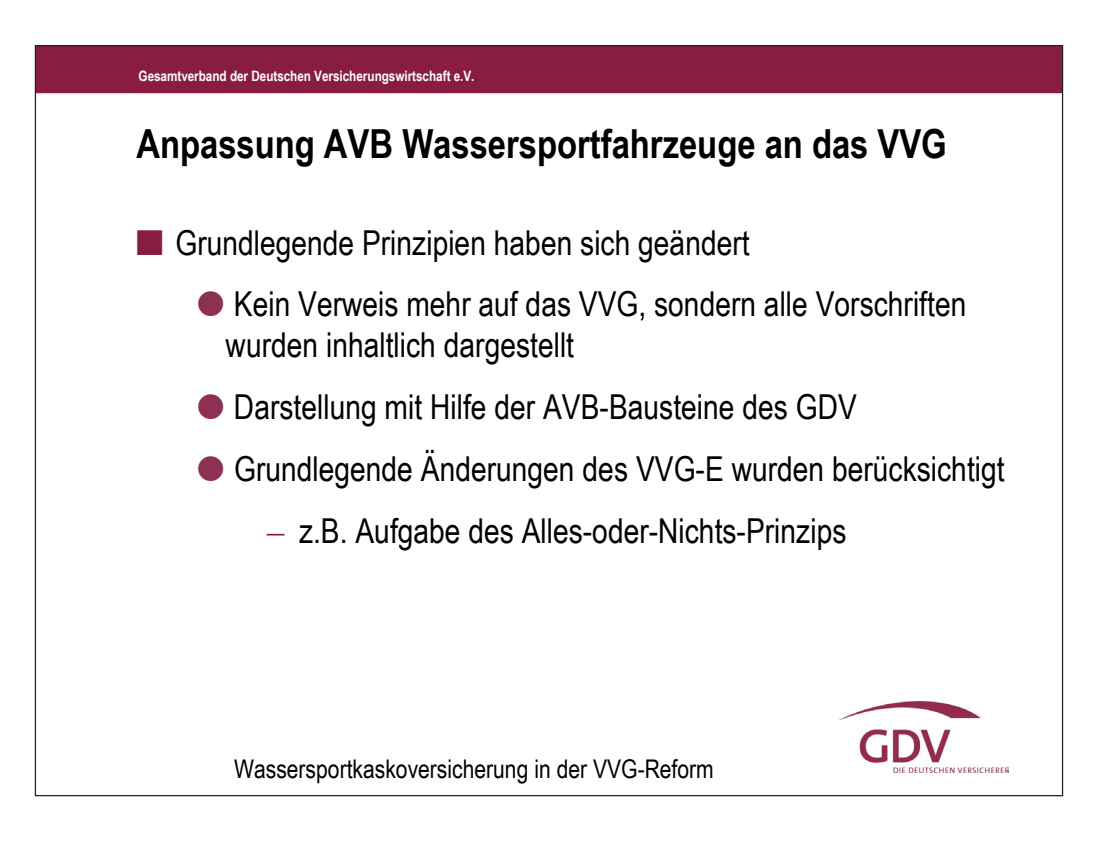
<style>
.page{position:relative;width:1098px;height:843px;background:#fff}
.page>*{position:absolute;margin:0;border:0;box-sizing:border-box;transform-origin:0 0}
.t1{font:700 40px "Arial Narrow";color:#000}
.t2{font:34.25px/61.8px "Arial Narrow";color:#000}
.t3{font:25.75px "Arial Narrow";color:#000}
.t4{font:700 14.25px "Arial Narrow";color:#fff}
.s1{font-family:"Times New Roman";color:#871c3f}
</style>
<div class="page">
<div style="left:37px;top:47px;width:1023px;height:46px;background:#881d41"></div>
<img style="left:839px;top:701px;width:169px;height:70px">
<p class="t4" style="left:138px;top:65px;width:337px">Gesamtverband der Deutschen Versicherungswirtschaft e.V.</p>
<p class="t1" style="left:136px;top:114px;width:811px">Anpassung AVB Wassersportfahrzeuge an das VVG</p>
<p class="t2" style="left:234px;top:210px;width:733px;text-indent:-58px">Grundlegende Prinzipien haben sich geändert<br>Kein Verweis mehr auf das VVG, sondern alle Vorschriften</p>
<p class="t2" style="left:225px;top:313px;width:780px">wurden inhaltlich dargestellt<br>Darstellung mit Hilfe der AVB-Bausteine des GDV<br>Grundlegende Änderungen des VVG-E wurden berücksichtigt</p>
<p class="t2" style="left:267px;top:498px;width:580px"><span class="s1">–</span> z.B. Aufgabe des Alles-oder-Nichts-Prinzips</p>
<p class="t3" style="left:234px;top:749px;width:481px">Wassersportkaskoversicherung in der VVG-Reform</p>
</div>
